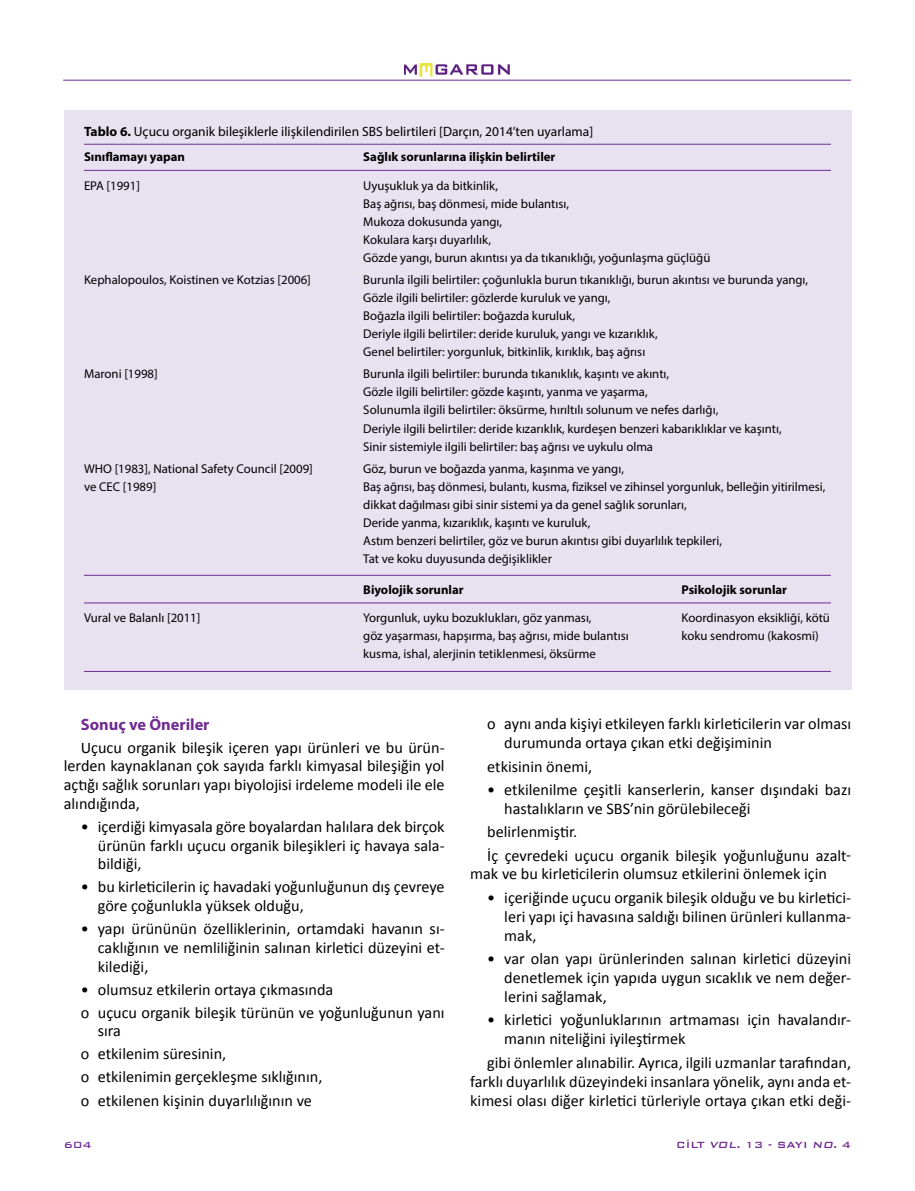
<style>
.page{position:relative;width:915px;height:1191px;background:#fff}
.page>*{position:absolute;margin:0;border:0;box-sizing:border-box;transform-origin:0 0}
.t1{font:700 16.35px "Myriad Pro";color:#6f2c91}
.t2{font:16.2px/19px "Calibri";color:#000}
.t3{font:13.5px "Myriad Pro";color:#000}
.t4{font:12.75px/18px "Myriad Pro";color:#000}
.t5{font:700 12.75px "Myriad Pro";color:#000}
.t6{font:500 12px "Bank Gothic BT";color:#6f2c91}
.s1{font-weight:700}
.s2{font-style:italic}
</style>
<div class="page">
<img style="left:404px;top:64px;width:105px;height:16px">
<hr style="left:63px;top:80px;width:787px;height:1px;background:#6f2c91">
<div style="left:64px;top:111px;width:786px;height:579px;background:#e8e1f0"></div>
<hr style="left:84px;top:170px;width:746px;height:1px;background:#6f2c91">
<hr style="left:84px;top:575px;width:746px;height:1px;background:#6f2c91">
<hr style="left:84px;top:602px;width:746px;height:1px;background:#6f2c91">
<hr style="left:84px;top:144px;width:746px;height:1px;background:#6f2c91">
<hr style="left:84px;top:671px;width:746px;height:1px;background:#6f2c91">
<p class="t3" style="left:84px;top:123px;width:510px"><span class="s1">Tablo 6.</span> Uçucu organik bileşiklerle ilişkilendirilen SBS belirtileri [Darçın, 2014’ten uyarlama]</p>
<p class="t5" style="left:84px;top:149px;width:102px">Sınıflamayı yapan</p>
<p class="t5" style="left:363px;top:149px;width:193px">Sağlık sorunlarına ilişkin belirtiler</p>
<p class="t4" style="left:84px;top:176px;width:57px">EPA [1991]</p>
<p class="t4" style="left:363px;top:176px;width:348px">Uyuşukluk ya da bitkinlik,<br>Baş ağrısı, baş dönmesi, mide bulantısı,<br>Mukoza dokusunda yangı,<br>Kokulara karşı duyarlılık,<br>Gözde yangı, burun akıntısı ya da tıkanıklığı, yoğunlaşma güçlüğü</p>
<p class="t4" style="left:84px;top:271px;width:228px">Kephalopoulos, Koistinen ve Kotzias [2006]</p>
<p class="t4" style="left:363px;top:271px;width:446px">Burunla ilgili belirtiler: çoğunlukla burun tıkanıklığı, burun akıntısı ve burunda yangı, Gözle ilgili belirtiler: gözlerde kuruluk ve yangı,<br>Boğazla ilgili belirtiler: boğazda kuruluk,<br>Deriyle ilgili belirtiler: deride kuruluk, yangı ve kızarıklık,<br>Genel belirtiler: yorgunluk, bitkinlik, kırıklık, baş ağrısı</p>
<p class="t4" style="left:84px;top:365px;width:75px">Maroni [1998]</p>
<p class="t4" style="left:363px;top:365px;width:420px">Burunla ilgili belirtiler: burunda tıkanıklık, kaşıntı ve akıntı,<br>Gözle ilgili belirtiler: gözde kaşıntı, yanma ve yaşarma,<br>Solunumla ilgili belirtiler: öksürme, hırıltılı solunum ve nefes darlığı,<br>Deriyle ilgili belirtiler: deride kızarıklık, kurdeşen benzeri kabarıklıklar ve kaşıntı, Sinir sistemiyle ilgili belirtiler: baş ağrısı ve uykulu olma</p>
<p class="t4" style="left:84px;top:459px;width:230px">WHO [1983], National Safety Council [2009]</p>
<p class="t4" style="left:363px;top:459px;width:262px">Göz, burun ve boğazda yanma, kaşınma ve yangı,</p>
<p class="t4" style="left:84px;top:477px;width:74px">ve CEC [1989]</p>
<p class="t4" style="left:363px;top:477px;width:463px">Baş ağrısı, baş dönmesi, bulantı, kusma, fiziksel ve zihinsel yorgunluk, belleğin yitirilmesi, dikkat dağılması gibi sinir sistemi ya da genel sağlık sorunları,<br>Deride yanma, kızarıklık, kaşıntı ve kuruluk,<br>Astım benzeri belirtiler, göz ve burun akıntısı gibi duyarlılık tepkileri,<br>Tat ve koku duyusunda değişiklikler</p>
<p class="t5" style="left:363px;top:581px;width:102px">Biyolojik sorunlar</p>
<p class="t5" style="left:681px;top:581px;width:107px">Psikolojik sorunlar</p>
<p class="t4" style="left:84px;top:609px;width:118px">Vural ve Balanlı [2011]</p>
<p class="t4" style="left:363px;top:609px;width:230px">Yorgunluk, uyku bozuklukları, göz yanması,</p>
<p class="t4" style="left:681px;top:609px;width:150px">Koordinasyon eksikliği, kötü</p>
<p class="t4" style="left:363px;top:627px;width:267px">göz yaşarması, hapşırma, baş ağrısı, mide bulantısı</p>
<p class="t4" style="left:681px;top:627px;width:139px">koku sendromu (kakosmi)</p>
<p class="t4" style="left:363px;top:645px;width:234px">kusma, ishal, alerjinin tetiklenmesi, öksürme</p>
<p class="t1" style="left:81px;top:713px;width:130px">Sonuç ve Öneriler</p>
<p class="t2" style="left:64px;top:738px;width:382px;text-align:justify;text-indent:17px">Uçucu organik bileşik içeren yapı ürünleri ve bu ürün&shy;lerden kaynaklanan çok sayıda farklı kimyasal bileşiğin yol açtığı sağlık sorunları yapı biyolojisi irdeleme modeli ile ele alındığında,</p>
<p class="t2" style="left:98px;top:817px;width:348px;text-align:justify;text-indent:-17px">• içerdiği kimyasala göre boyalardan halılara dek birçok ürünün farklı uçucu organik bileşikleri iç havaya sala&shy;bildiği,</p>
<p class="t2" style="left:98px;top:877px;width:348px;text-indent:-17px">• bu kirleticilerin iç havadaki yoğunluğunun dış çevreye göre çoğunlukla yüksek olduğu,</p>
<p class="t2" style="left:98px;top:919px;width:348px;text-align:justify;text-indent:-17px">• yapı ürününün özelliklerinin, ortamdaki havanın sı&shy;caklığının ve nemliliğinin salınan kirletici düzeyini et&shy;kilediği,</p>
<p class="t2" style="left:81px;top:978px;width:365px;line-height:23px">• olumsuz etkilerin ortaya çıkmasında<br>o uçucu organik bileşik türünün ve yoğunluğunun yanı</p>
<p class="t2" style="left:81px;top:1019px;width:243px;line-height:23px;text-indent:17px">sıra<br>o etkilenim süresinin,<br>o etkilenimin gerçekleşme sıklığının, o etkilenen kişinin duyarlılığının ve</p>
<p class="t2" style="left:504px;top:714px;width:348px;text-indent:-17px">o aynı anda kişiyi etkileyen farklı kirleticilerin var olması durumunda ortaya çıkan etki değişiminin</p>
<p class="t2" style="left:487px;top:757px;width:106px">etkisinin önemi,</p>
<p class="t2" style="left:504px;top:780px;width:348px;text-indent:-17px">• etkilenilme çeşitli kanserlerin, kanser dışındaki bazı hastalıkların ve SBS’nin görülebileceği</p>
<p class="t2" style="left:487px;top:820px;width:365px;line-height:23.2px">belirlenmiştir.<br>İç çevredeki uçucu organik bileşik yoğunluğunu azalt-</p>
<p class="t2" style="left:470px;top:864px;width:358px">mak ve bu kirleticilerin olumsuz etkilerini önlemek için</p>
<p class="t2" style="left:504px;top:888px;width:348px;text-align:justify;text-indent:-17px">• içeriğinde uçucu organik bileşik olduğu ve bu kirletici&shy;leri yapı içi havasına saldığı bilinen ürünleri kullanma&shy;mak,</p>
<p class="t2" style="left:504px;top:949px;width:348px;text-align:justify;text-indent:-17px">• var olan yapı ürünlerinden salınan kirletici düzeyini denetlemek için yapıda uygun sıcaklık ve nem değer&shy;lerini sağlamak,</p>
<p class="t2" style="left:504px;top:1010px;width:348px;text-indent:-17px">• kirletici yoğunluklarının artmaması için havalandır&shy;manın niteliğini iyileştirmek</p>
<p class="t2" style="left:470px;top:1052px;width:382px;text-align:justify;text-indent:17px">gibi önlemler alınabilir. Ayrıca, ilgili uzmanlar tarafından, farklı duyarlılık düzeyindeki insanlara yönelik, aynı anda et&shy;kimesi olası diğer kirletici türleriyle ortaya çıkan etki deği-</p>
<p class="t6" style="left:64px;top:1138px;width:29px">604</p>
<p class="t6" style="left:676px;top:1138px;width:176px">CİLT <span class="s2">VOL.</span> 13 - SAYI <span class="s2">NO.</span> 4</p>
</div>
